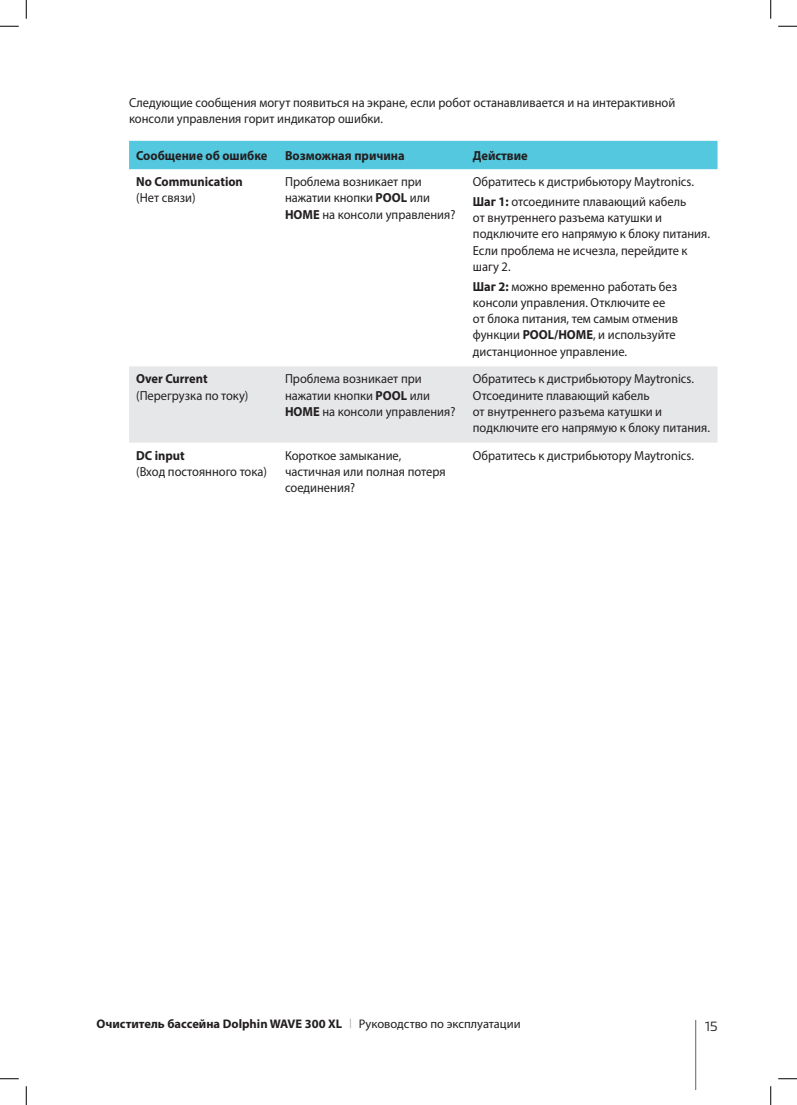
<style>
.page{position:relative;width:797px;height:1105px;background:#fff}
.page>*{position:absolute;margin:0;border:0;box-sizing:border-box;transform-origin:0 0}
.t1{font:13.75px "Flexo";color:#231f20}
.t2{font:13.12px/16.2px "Myriad Pro";color:#231f20;scale:.95 1}
.t3{font:700 13.12px "Myriad Pro";color:#231f20;scale:.95 1}
.t4{font:700 12.5px "Myriad Pro";color:#231f20}
.s1{font-weight:700}
.s2{font-family:"Avenir LT";font-weight:400;color:#a8a9ad}
.s3{font-weight:400}
</style>
<div class="page">
<hr style="left:695px;top:1020px;width:1px;height:69px;background:#808285">
<div style="left:129px;top:141px;width:588px;height:28px;background:#54c8df"></div>
<div style="left:129px;top:366px;width:588px;height:77px;background:#e6e7e9"></div>
<svg style="left:0;top:25px;width:19px;height:2px"></svg>
<svg style="left:778px;top:25px;width:19px;height:2px"></svg>
<svg style="left:0;top:1078px;width:19px;height:1px"></svg>
<svg style="left:778px;top:1078px;width:19px;height:1px"></svg>
<svg style="left:25px;top:0;width:2px;height:19px"></svg>
<svg style="left:25px;top:1086px;width:2px;height:19px"></svg>
<svg style="left:770px;top:0;width:1px;height:19px"></svg>
<svg style="left:770px;top:1086px;width:1px;height:19px"></svg>
<p class="t2" style="left:129px;top:94px;width:576px">Следующие сообщения могут появиться на экране, если робот останавливается и на интерактивной консоли управления горит индикатор ошибки.</p>
<p class="t3" style="left:136px;top:147px;width:140px">Сообщение об ошибке</p>
<p class="t3" style="left:285px;top:147px;width:127px">Возможная причина</p>
<p class="t3" style="left:473px;top:147px;width:59px">Действие</p>
<p class="t3" style="left:136px;top:173px;width:114px">No Communication</p>
<p class="t2" style="left:136px;top:190px;width:64px">(Нет связи)</p>
<p class="t2" style="left:285px;top:173px;width:181px">Проблема возникает при нажатии кнопки <span class="s1">POOL</span> или<br><span class="s1">HOME</span> на консоли управления?</p>
<p class="t2" style="left:473px;top:172px;width:234px;line-height:19.8px">Обратитесь к дистрибьютору Maytronics.<br><span class="s1">Шаг 1:</span> отсоедините плавающий кабель</p>
<p class="t2" style="left:473px;top:209px;width:251px">от внутреннего разъема катушки и подключите его напрямую к блоку питания.<br>Если проблема не исчезла, перейдите к шагу 2.</p>
<p class="t2" style="left:473px;top:278px;width:217px"><span class="s1">Шаг 2:</span> можно временно работать без консоли управления. Отключите ее от блока питания, тем самым отменив функции <span class="s1">POOL/HOME</span>, и используйте дистанционное управление.</p>
<p class="t3" style="left:136px;top:370px;width:77px">Over Current</p>
<p class="t2" style="left:136px;top:387px;width:119px">(Перегрузка по току)</p>
<p class="t3" style="left:136px;top:447px;width:53px">DC input</p>
<p class="t2" style="left:136px;top:463px;width:139px">(Вход постоянного тока)</p>
<p class="t2" style="left:285px;top:371px;width:181px">Проблема возникает при нажатии кнопки <span class="s1">POOL</span> или<br><span class="s1">HOME</span> на консоли управления?</p>
<p class="t2" style="left:473px;top:371px;width:251px">Обратитесь к дистрибьютору Maytronics.<br>Отсоедините плавающий кабель<br>от внутреннего разъема катушки и подключите его напрямую к блоку питания.</p>
<p class="t2" style="left:285px;top:447px;width:171px">Короткое замыкание, частичная или полная потеря соединения?</p>
<p class="t2" style="left:473px;top:447px;width:234px">Обратитесь к дистрибьютору Maytronics.</p>
<p class="t4" style="left:96px;top:1015px;width:426px">Очиститель бассейна Dolphin WAVE 300 XL <span class="s2">|</span> <span class="s3">Руководство по эксплуатации</span></p>
<p class="t1" style="left:705px;top:1018px;width:14px">15</p>
</div>
